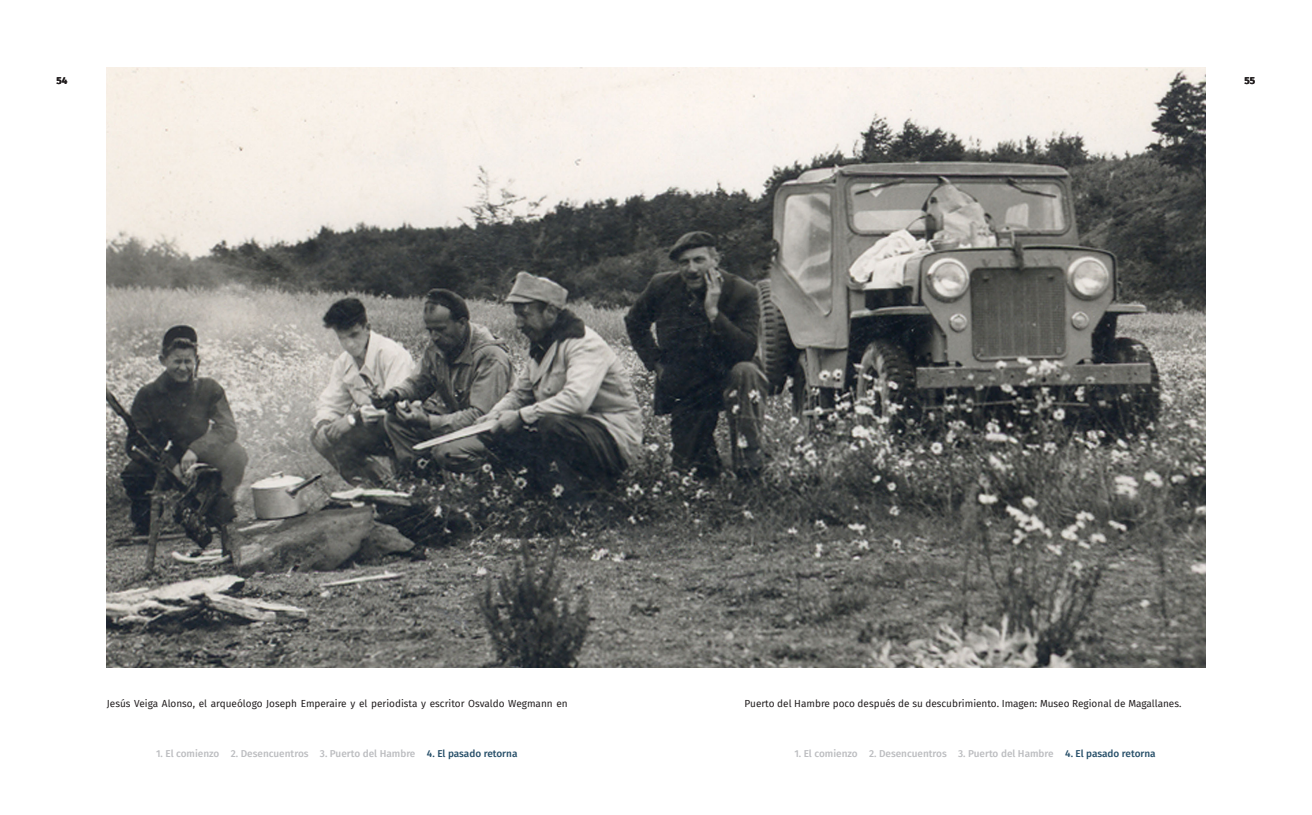
<style>
.page{position:relative;width:1312px;height:815px;background:#fff}
.page>*{position:absolute;margin:0;border:0;box-sizing:border-box;transform-origin:0 0}
.Derecho_Fotografía{font:10px "Fira Sans";color:#231f20}
.t1{font:500 10px "Fira Sans";color:#bcbdc0}
.t2{font:700 10px "Fira Sans";color:#231f20}
.s1{color:#264e68}
</style>
<div class="page">
<img style="left:106px;top:67px;width:1099px;height:600px">
<p class="t2" style="left:57px;top:72px;width:13px">54</p>
<p class="t2" style="left:1244px;top:72px;width:12px">55</p>
<p class="Derecho_Fotografía" style="left:107px;top:696px;width:462px">Jesús Veiga Alonso, el arqueólogo Joseph Emperaire y el periodista y escritor Osvaldo Wegmann en</p>
<p class="Derecho_Fotografía" style="left:744px;top:696px;width:438px">Puerto del Hambre poco después de su descubrimiento. Imagen: Museo Regional de Magallanes.</p>
<p class="t1" style="left:156px;top:745px;width:363px">1. El comienzo 2. Desencuentros 3. Puerto del Hambre <span class="s1">4. El pasado retorna</span></p>
<p class="t1" style="left:794px;top:745px;width:363px">1. El comienzo 2. Desencuentros 3. Puerto del Hambre <span class="s1">4. El pasado retorna</span></p>
</div>
